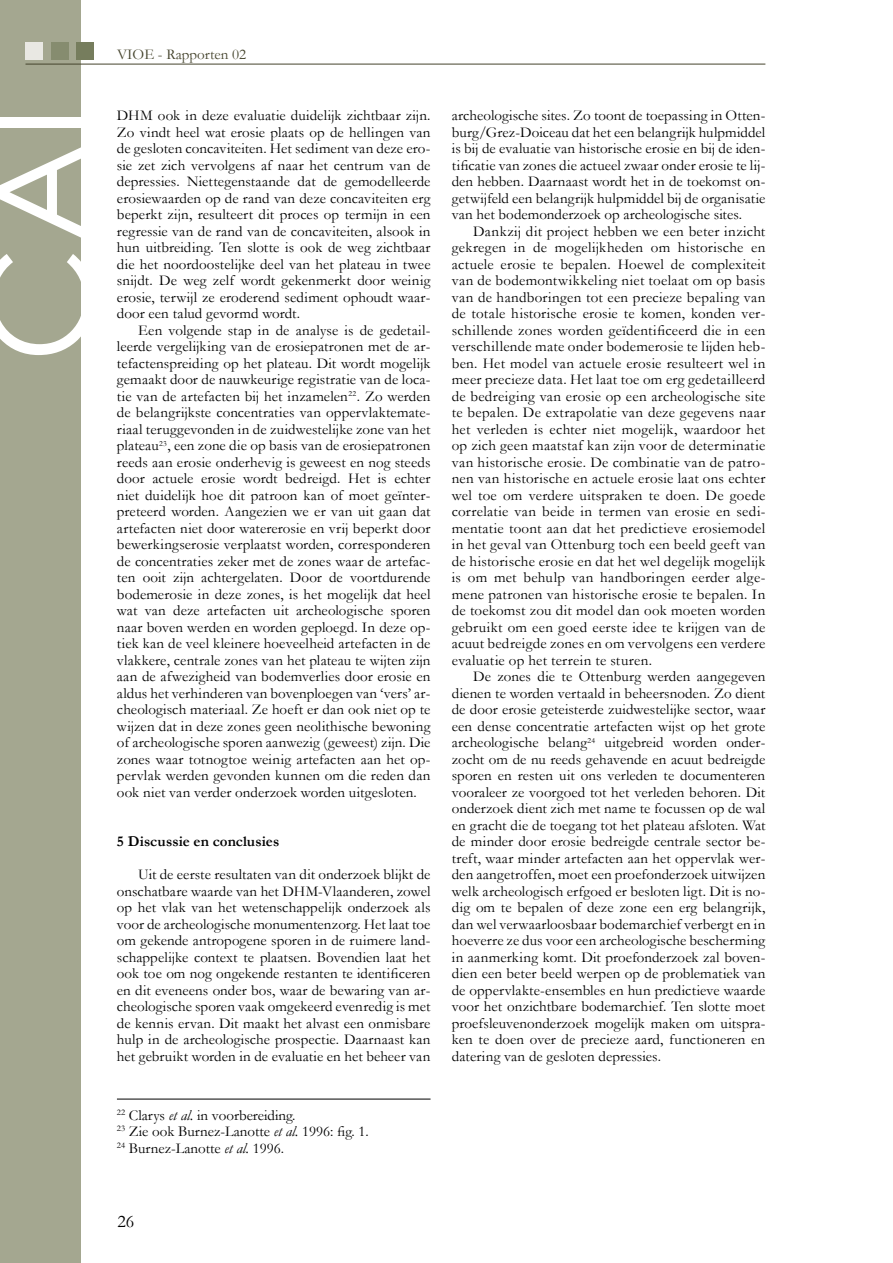
<style>
.page{position:relative;width:893px;height:1263px;background:#fff}
.page>*{position:absolute;margin:0;border:0;box-sizing:border-box;transform-origin:0 0}
.t1{font:144px "Century Gothic";color:#fff}
.t2{font:18px "Garamond";color:#000}
.t3{font:15px/16.5px "Garamond";letter-spacing:.005em;color:#000;text-align:justify}
.t4{font:700 15px "Garamond";letter-spacing:.005em;color:#000}
.t5{font:15px "Garamond";color:#44432c}
.s1{font-style:italic}
</style>
<div class="page">
<div style="left:0;top:0;width:81px;height:1263px;background:#a4a790"></div>
<hr style="left:26px;top:64px;width:739px;height:1px;background:#44432c">
<div style="left:26px;top:43px;width:17px;height:17px;background:#e9e8e3"></div>
<div style="left:51px;top:43px;width:17px;height:17px;background:#868c6f"></div>
<div style="left:77px;top:43px;width:17px;height:17px;background:#767d5d"></div>
<hr style="left:117px;top:1099px;width:314px;height:1px;background:#000">
<h1 class="t1" style="left:-62px;top:363px;width:258px;rotate:-90deg">CAI</h1>
<p class="t5" style="left:117px;top:44px;width:131px">VIOE - Rapporten 02</p>
<p class="t3" style="left:117px;top:107px;width:315px">DHM ook in deze evaluatie duidelijk zichtbaar zijn.<br>Zo vindt heel wat erosie plaats op de hellingen van de gesloten concaviteiten. Het sediment van deze ero&shy;sie zet zich vervolgens af naar het centrum van de depressies. Niettegenstaande dat de gemodelleerde erosiewaarden op de rand van deze concaviteiten erg beperkt zijn, resulteert dit proces op termijn in een regressie van de rand van de concaviteiten, alsook in hun uitbreiding. Ten slotte is ook de weg zichtbaar die het noordoostelijke deel van het plateau in twee snijdt. De weg zelf wordt gekenmerkt door weinig erosie, terwijl ze eroderend sediment ophoudt waar&shy;door een talud gevormd wordt.</p>
<p class="t3" style="left:117px;top:322px;width:315px;text-indent:21px">Een volgende stap in de analyse is de gedetail&shy;leerde vergelijking van de erosiepatronen met de ar&shy;tefactenspreiding op het plateau. Dit wordt mogelijk gemaakt door de nauwkeurige registratie van de loca&shy;tie van de artefacten bij het inzamelen<sup>22</sup>. Zo werden de belangrijkste concentraties van oppervlaktemate&shy;riaal teruggevonden in de zuidwestelijke zone van het plateau<sup>23</sup>, een zone die op basis van de erosiepatronen reeds aan erosie onderhevig is geweest en nog steeds door actuele erosie wordt bedreigd. Het is echter niet duidelijk hoe dit patroon kan of moet geïnter&shy;preteerd worden. Aangezien we er van uit gaan dat artefacten niet door watererosie en vrij beperkt door bewerkingserosie verplaatst worden, corresponderen de concentraties zeker met de zones waar de artefac&shy;ten ooit zijn achtergelaten. Door de voortdurende bodemerosie in deze zones, is het mogelijk dat heel wat van deze artefacten uit archeologische sporen naar boven werden en worden geploegd. In deze op&shy;tiek kan de veel kleinere hoeveelheid artefacten in de vlakkere, centrale zones van het plateau te wijten zijn aan de afwezigheid van bodemverlies door erosie en aldus het verhinderen van bovenploegen van ‘vers’ ar&shy;cheologisch materiaal. Ze hoeft er dan ook niet op te wijzen dat in deze zones geen neolithische bewoning of archeologische sporen aanwezig (geweest) zijn. Die zones waar totnogtoe weinig artefacten aan het op&shy;pervlak werden gevonden kunnen om die reden dan ook niet van verder onderzoek worden uitgesloten.</p>
<p class="t4" style="left:117px;top:831px;width:164px">5 Discussie en conclusies</p>
<p class="t3" style="left:117px;top:866px;width:315px;text-indent:21px">Uit de eerste resultaten van dit onderzoek blijkt de onschatbare waarde van het DHM-Vlaanderen, zowel op het vlak van het wetenschappelijk onderzoek als voor de archeologische monumentenzorg. Het laat toe om gekende antropogene sporen in de ruimere land&shy;schappelijke context te plaatsen. Bovendien laat het ook toe om nog ongekende restanten te identificeren en dit eveneens onder bos, waar de bewaring van ar&shy;cheologische sporen vaak omgekeerd evenredig is met de kennis ervan. Dit maakt het alvast een onmisbare hulp in de archeologische prospectie. Daarnaast kan het gebruikt worden in de evaluatie en het beheer van</p>
<p class="t3" style="left:117px;top:1106px;width:253px;text-align:left"><sup>22</sup> Clarys <span class="s1">et al.</span> in voorbereiding.<br><sup>23</sup> Zie ook Burnez-Lanotte <span class="s1">et al.</span> 1996: fig. 1.<br><sup>24</sup> Burnez-Lanotte <span class="s1">et al.</span> 1996.</p>
<p class="t3" style="left:452px;top:107px;width:315px">archeologische sites. Zo toont de toepassing in Otten&shy;burg/Grez-Doiceau dat het een belangrijk hulpmiddel is bij de evaluatie van historische erosie en bij de iden&shy;tificatie van zones die actueel zwaar onder erosie te lij&shy;den hebben. Daarnaast wordt het in de toekomst on&shy;getwijfeld een belangrijk hulpmiddel bij de organisatie van het bodemonderzoek op archeologische sites.</p>
<p class="t3" style="left:452px;top:223px;width:315px;text-indent:21px">Dankzij dit project hebben we een beter inzicht gekregen in de mogelijkheden om historische en actuele erosie te bepalen. Hoewel de complexiteit van de bodemontwikkeling niet toelaat om op basis van de handboringen tot een precieze bepaling van de totale historische erosie te komen, konden ver&shy;schillende zones worden geïdentificeerd die in een verschillende mate onder bodemerosie te lijden heb&shy;ben. Het model van actuele erosie resulteert wel in meer precieze data. Het laat toe om erg gedetailleerd de bedreiging van erosie op een archeologische site te bepalen. De extrapolatie van deze gegevens naar het verleden is echter niet mogelijk, waardoor het op zich geen maatstaf kan zijn voor de determinatie van historische erosie. De combinatie van de patro&shy;nen van historische en actuele erosie laat ons echter wel toe om verdere uitspraken te doen. De goede correlatie van beide in termen van erosie en sedi&shy;mentatie toont aan dat het predictieve erosiemodel in het geval van Ottenburg toch een beeld geeft van de historische erosie en dat het wel degelijk mogelijk is om met behulp van handboringen eerder alge&shy;mene patronen van historische erosie te bepalen. In de toekomst zou dit model dan ook moeten worden gebruikt om een goed eerste idee te krijgen van de acuut bedreigde zones en om vervolgens een verdere evaluatie op het terrein te sturen.</p>
<p class="t3" style="left:452px;top:668px;width:315px;text-indent:21px">De zones die te Ottenburg werden aangegeven dienen te worden vertaald in beheersnoden. Zo dient de door erosie geteisterde zuidwestelijke sector, waar een dense concentratie artefacten wijst op het grote archeologische belang<sup>24</sup> uitgebreid worden onder&shy;zocht om de nu reeds gehavende en acuut bedreigde sporen en resten uit ons verleden te documenteren vooraleer ze voorgoed tot het verleden behoren. Dit onderzoek dient zich met name te focussen op de wal en gracht die de toegang tot het plateau afsloten. Wat de minder door erosie bedreigde centrale sector be&shy;treft, waar minder artefacten aan het oppervlak wer&shy;den aangetroffen, moet een proefonderzoek uitwijzen welk archeologisch erfgoed er besloten ligt. Dit is no&shy;dig om te bepalen of deze zone een erg belangrijk, dan wel verwaarloosbaar bodemarchief verbergt en in hoeverre ze dus voor een archeologische bescherming in aanmerking komt. Dit proefonderzoek zal boven&shy;dien een beter beeld werpen op de problematiek van de oppervlakte-ensembles en hun predictieve waarde voor het onzichtbare bodemarchief. Ten slotte moet proefsleuvenonderzoek mogelijk maken om uitspra&shy;ken te doen over de precieze aard, functioneren en datering van de gesloten depressies.</p>
<p class="t2" style="left:117px;top:1209px;width:18px">26</p>
</div>
